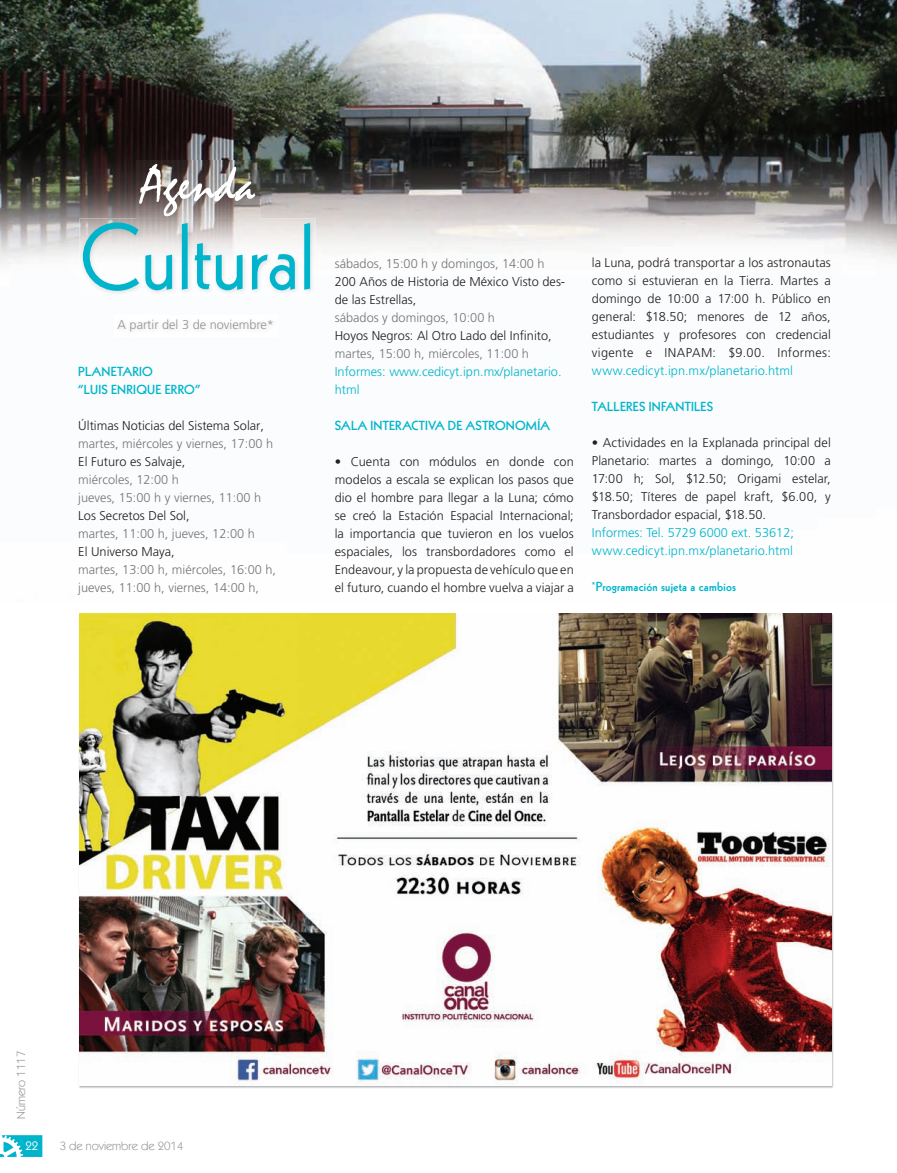
<style>
.page{position:relative;width:897px;height:1173px;background:#fff}
.page>*{position:absolute;margin:0;border:0;box-sizing:border-box;transform-origin:0 0}
.t1{font:90.45px "Kabel";color:#00b5cb}
.t2{font:51.6px "Mistral";color:#fff}
.t3{font:13.5px "Kabel";color:#fff}
.t4{font:300 12.75px/18px "Frutiger LT Std";color:#231f20;text-align:justify}
.t5{font:300 12.75px/18px "Frutiger LT Std";color:#767579}
.t6{font:300 12.75px/18px "Frutiger LT Std";color:#00b5cb}
.t7{font:800 12.75px/18px "Kabel";letter-spacing:.02em;color:#00b5cb}
.t8{font:300 12.75px "Frutiger LT Std";color:#939598}
.t9{font:12px "Kabel IT Cby BT";color:#939598}
</style>
<div class="page">
<svg style="left:0;top:1135px;width:42px;height:22px"></svg>
<img style="left:0;top:0;width:896px;height:264px">
<img style="left:80px;top:218px;width:236px;height:76px">
<img style="left:83px;top:222px;width:227px;height:69px">
<img style="left:136px;top:161px;width:125px;height:61px">
<img style="left:79px;top:613px;width:752px;height:472px">
<h2 class="t2" style="left:141px;top:156px;width:115px">Agenda</h2>
<h1 class="t1" style="left:80px;top:205px;width:236px">Cultural</h1>
<p class="t8" style="left:117px;top:317px;width:158px">A partir del 3 de noviembre*</p>
<p class="t7" style="left:78px;top:362px;width:123px">PLANETARIO<br>“LUIS ENRIQUE ERRO”</p>
<p class="t4" style="left:78px;top:416px;width:187px">Últimas Noticias del Sistema Solar,</p>
<p class="t5" style="left:78px;top:434px;width:196px">martes, miércoles y viernes, 17:00 h</p>
<p class="t4" style="left:78px;top:452px;width:108px">El Futuro es Salvaje,</p>
<p class="t5" style="left:78px;top:470px;width:184px">miércoles, 12:00 h<br>jueves, 15:00 h y viernes, 11:00 h</p>
<p class="t4" style="left:78px;top:506px;width:113px">Los Secretos Del Sol,</p>
<p class="t5" style="left:78px;top:524px;width:178px">martes, 11:00 h, jueves, 12:00 h</p>
<p class="t4" style="left:78px;top:542px;width:98px">El Universo Maya,</p>
<p class="t5" style="left:78px;top:560px;width:199px">martes, 13:00 h, miércoles, 16:00 h, jueves, 11:00 h, viernes, 14:00 h,</p>
<p class="t5" style="left:335px;top:255px;width:211px">sábados, 15:00 h y domingos, 14:00 h</p>
<p class="t4" style="left:335px;top:273px;width:232px">200 Años de Historia de México Visto des&shy;de las Estrellas,</p>
<p class="t5" style="left:335px;top:309px;width:162px">sábados y domingos, 10:00 h</p>
<p class="t4" style="left:335px;top:327px;width:218px">Hoyos Negros: Al Otro Lado del Infinito,</p>
<p class="t5" style="left:335px;top:345px;width:196px">martes, 15:00 h, miércoles, 11:00 h</p>
<p class="t6" style="left:335px;top:363px;width:228px">Informes: www.cedicyt.ipn.mx/planetario. html</p>
<p class="t7" style="left:335px;top:416px;width:217px">SALA INTERACTIVA DE ASTRONOMÍA</p>
<p class="t4" style="left:335px;top:453px;width:240px">• Cuenta con módulos en donde con modelos a escala se explican los pasos que dio el hombre para llegar a la Luna; cómo se creó la Estación Espacial Internacional; la importancia que tuvieron en los vuelos espaciales, los transbordadores como el Endeavour, y la propuesta de vehículo que en el futuro, cuando el hombre vuelva a viajar a</p>
<p class="t4" style="left:591px;top:254px;width:240px">la Luna, podrá transportar a los astronautas como si estuvieran en la Tierra. Martes a domingo de 10:00 a 17:00 h. Público en general: $18.50; menores de 12 años, estudiantes y profesores con credencial vigente e INAPAM: $9.00. Informes:</p>
<p class="t6" style="left:591px;top:362px;width:202px">www.cedicyt.ipn.mx/planetario.html</p>
<p class="t7" style="left:591px;top:397px;width:123px">TALLERES INFANTILES</p>
<p class="t4" style="left:591px;top:434px;width:240px">• Actividades en la Explanada principal del Planetario: martes a domingo, 10:00 a 17:00 h; Sol, $12.50; Origami estelar, $18.50; Títeres de papel kraft, $6.00, y Transbordador espacial, $18.50.</p>
<p class="t6" style="left:591px;top:524px;width:203px">Informes: Tel. 5729 6000 ext. 53612; www.cedicyt.ipn.mx/planetario.html</p>
<p class="t7" style="left:591px;top:577px;width:146px">*Programación sujeta a cambios</p>
<p class="t9" style="left:14px;top:1118px;width:69px;rotate:-90deg">Número 1117</p>
<p class="t3" style="left:25px;top:1138px;width:14px">22</p>
<p class="t9" style="left:60px;top:1138px;width:125px">3 de noviembre de 2014</p>
</div>
